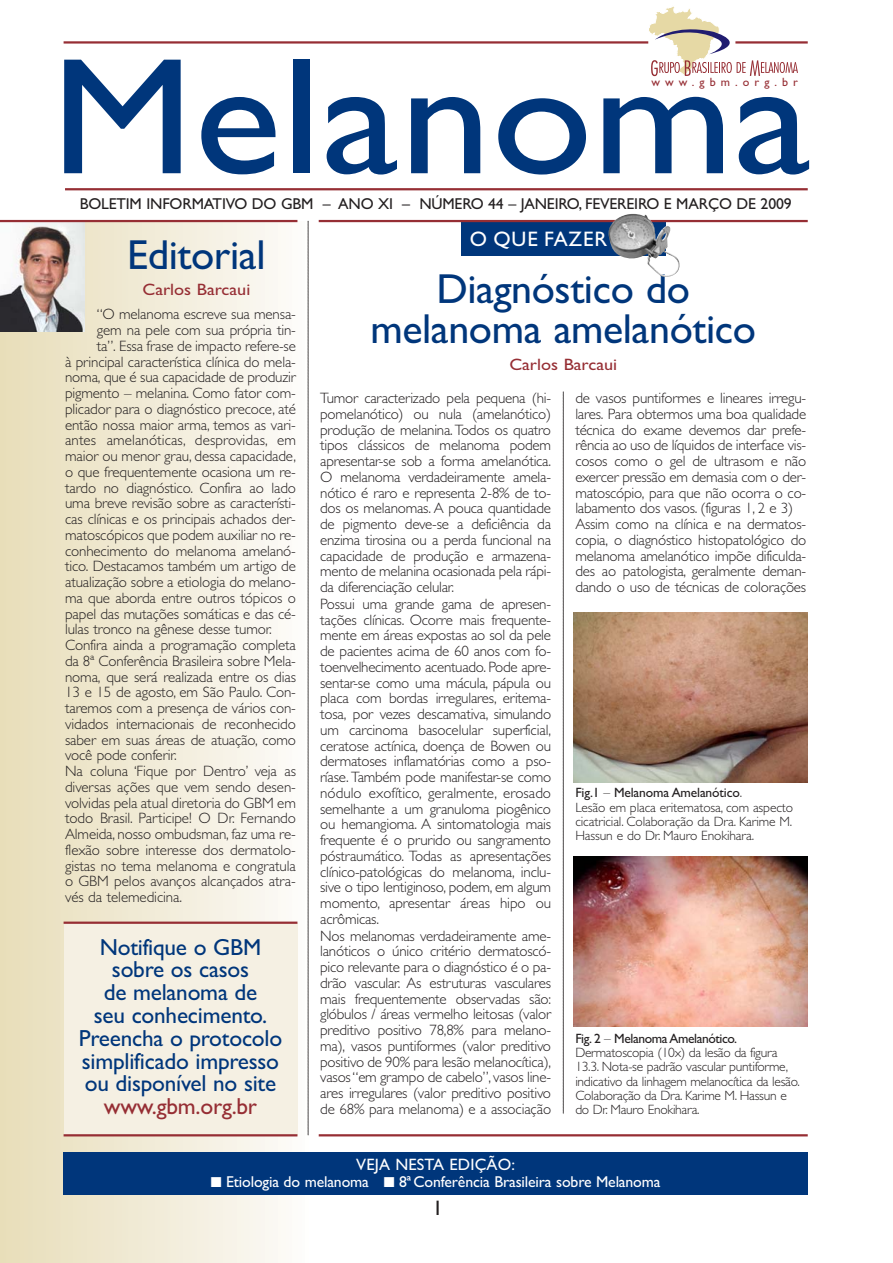
<style>
.page{position:relative;width:893px;height:1263px;background:#fff}
.page>*{position:absolute;margin:0;border:0;box-sizing:border-box;transform-origin:0 0}
.t1{font:166.5px "Gill Sans";color:#00367b;scale:1.1 1}
.t2{font:42px/40.5px "Gill Sans";letter-spacing:-.01em;color:#00367b;text-align:center}
.t3{font:23.25px/22.8px "Gill Sans";letter-spacing:-.01em;color:#00367b;text-align:center}
.t4{font:23.25px "Gill Sans";letter-spacing:-.01em;color:#962e34}
.t5{font:21px "Gill Sans";letter-spacing:.04em;color:#fff}
.t6{font:21px "Gill Sans";color:#231f20}
.t7{font:16.5px "Gill Sans";color:#962e34;scale:1.1 1}
.t8{font:16.5px "Gill Sans";letter-spacing:.01em;color:#fff}
.t9{font:15.75px "Gill Sans";letter-spacing:-.01em;color:#231f20}
.t10{font:15.75px "Gill Sans";letter-spacing:-.01em;color:#fff}
.t11{font:300 15px/15.8px "Gill Sans";letter-spacing:-.015em;color:#231f20}
.t12{font:300 15px "Gill Sans";letter-spacing:.005em;color:#231f20}
.t13{font:300 13.5px/14.2px "Gill Sans";letter-spacing:-.02em;color:#231f20}
.t14{font:12px "Gill Sans";letter-spacing:.42em;color:#962e34}
.s1{font-weight:400}
</style>
<div class="page">
<div style="left:461px;top:221px;width:204px;height:34px;background:#00367b"></div>
<div style="left:0;top:221px;width:308px;height:1042px;background:linear-gradient(to right,#e7ddb8,#fcfbf9)"></div>
<hr style="left:64px;top:41px;width:584px;height:3px;background:#962e34">
<hr style="left:735px;top:41px;width:73px;height:3px;background:#962e34">
<hr style="left:65px;top:188px;width:743px;height:2px;background:#962e34">
<svg style="left:647px;top:6px;width:151px;height:71px"></svg>
<svg style="left:308px;top:221px;width:1px;height:915px"></svg>
<svg style="left:563px;top:391px;width:1px;height:723px"></svg>
<hr style="left:319px;top:220px;width:489px;height:2px;background:#962e34">
<div style="left:64px;top:1152px;width:744px;height:43px;background:#00367b"></div>
<img style="left:0;top:222px;width:85px;height:110px">
<hr style="left:0;top:220px;width:297px;height:2px;background:#962e34">
<img style="left:608px;top:213px;width:73px;height:64px">
<img style="left:574px;top:612px;width:234px;height:170px">
<div style="left:64px;top:923px;width:233px;height:212px;background:#f5f0e3"></div>
<hr style="left:64px;top:921px;width:233px;height:3px;background:#962e34">
<hr style="left:64px;top:1134px;width:233px;height:2px;background:#962e34">
<hr style="left:319px;top:1134px;width:489px;height:2px;background:#962e34">
<img style="left:574px;top:857px;width:234px;height:170px">
<h1 class="t1" style="left:51px;top:60px;width:693px">Melanoma</h1>
<p class="t14" style="left:652px;top:78px;width:148px">www.gbm.org.br</p>
<p class="t9" style="left:80px;top:199px;width:713px">BOLETIM INFORMATIVO DO GBM – ANO XI – NÚMERO 44 – JANEIRO, FEVEREIRO E MARÇO DE 2009</p>
<h2 class="t2" style="left:127px;top:239px;width:140px">Editorial</h2>
<p class="t7" style="left:142px;top:284px;width:99px">Carlos Barcaui</p>
<p class="t11" style="left:97px;top:308px;width:201px">“O melanoma escreve sua mensa -</p>
<p class="t11" style="left:97px;top:324px;width:201px">gem na pele com sua própria tin -</p>
<p class="t11" style="left:97px;top:340px;width:201px">ta”. Essa frase de impacto refere-se</p>
<p class="t11" style="left:65px;top:355px;width:232px">à principal característica clínica do mela -</p>
<p class="t11" style="left:65px;top:371px;width:232px">noma, que é sua capacidade de produzir</p>
<p class="t11" style="left:65px;top:387px;width:232px">pigmento – melanina. Como fator com-</p>
<p class="t11" style="left:65px;top:403px;width:232px">plicador para o diagnóstico precoce, até</p>
<p class="t11" style="left:65px;top:418px;width:232px">então nossa maior arma, temos as vari-</p>
<p class="t12" style="left:65px;top:435px;width:232px">antes amelanóticas, desprovidas, em</p>
<p class="t11" style="left:65px;top:450px;width:233px">maior ou menor grau, dessa capacidade,</p>
<p class="t11" style="left:65px;top:466px;width:232px">o que frequentemente ocasiona um re -</p>
<p class="t11" style="left:65px;top:481px;width:232px">tardo no diagnóstico. Confira ao lado</p>
<p class="t11" style="left:65px;top:497px;width:232px">uma breve revisão sobre as característi-</p>
<p class="t11" style="left:65px;top:513px;width:232px">cas clínicas e os principais achados der-</p>
<p class="t11" style="left:65px;top:529px;width:232px">matoscópicos que podem auxiliar no re -</p>
<p class="t11" style="left:65px;top:544px;width:232px">conhecimento do melanoma amela nó -</p>
<p class="t11" style="left:65px;top:560px;width:232px">tico. Destacamos também um artigo de</p>
<p class="t11" style="left:65px;top:576px;width:232px">atualização sobre a etiologia do me la no -</p>
<p class="t11" style="left:65px;top:592px;width:232px">ma que aborda entre outros tó pi cos o</p>
<p class="t11" style="left:65px;top:607px;width:232px">papel das mutações somáticas e das cé -</p>
<p class="t11" style="left:65px;top:623px;width:208px">lulas tronco na gênese desse tu mor.</p>
<p class="t11" style="left:65px;top:639px;width:232px">Confira ainda a programação completa</p>
<p class="t11" style="left:65px;top:655px;width:232px">da 8ª Conferência Brasileira sobre Mela -</p>
<p class="t11" style="left:65px;top:670px;width:232px">noma, que será realizada entre os dias</p>
<p class="t11" style="left:65px;top:686px;width:232px">13 e 15 de agosto, em São Paulo. Con -</p>
<p class="t11" style="left:65px;top:702px;width:232px">taremos com a presença de vários con-</p>
<p class="t11" style="left:65px;top:718px;width:232px">vidados internacionais de reconhecido</p>
<p class="t11" style="left:65px;top:733px;width:232px">saber em suas áreas de atuação, como</p>
<p class="t11" style="left:65px;top:749px;width:113px">você pode conferir.</p>
<p class="t11" style="left:65px;top:765px;width:232px">Na coluna ‘Fique por Dentro’ veja as</p>
<p class="t11" style="left:65px;top:781px;width:232px">diversas ações que vem sendo desen-</p>
<p class="t11" style="left:65px;top:796px;width:232px">volvidas pela atual diretoria do GBM em</p>
<p class="t11" style="left:65px;top:812px;width:232px">todo Brasil. Participe! O Dr. Fernando</p>
<p class="t11" style="left:65px;top:828px;width:232px">Al meida, nosso ombudsman, faz uma re-</p>
<p class="t11" style="left:65px;top:844px;width:232px">fle xão sobre interesse dos dermatolo -</p>
<p class="t11" style="left:65px;top:859px;width:232px">gistas no tema melanoma e congratula</p>
<p class="t11" style="left:65px;top:875px;width:232px">o GBM pelos avanços alcançados atra -</p>
<p class="t11" style="left:65px;top:891px;width:119px">vés da te le medicina.</p>
<h3 class="t3" style="left:79px;top:938px;width:205px">Notifique o GBM sobre os casos<br>de melanoma de<br>seu conhecimento.<br>Preencha o protocolo simplificado impresso ou disponível no site</h3>
<h3 class="t4" style="left:104px;top:1098px;width:155px">www.gbm.org.br</h3>
<h3 class="t5" style="left:470px;top:231px;width:139px">O QUE FAZER</h3>
<h2 class="t2" style="left:370px;top:273px;width:387px">Diagnóstico do melanoma amelanótico</h2>
<p class="t7" style="left:509px;top:359px;width:99px">Carlos Barcaui</p>
<p class="t11" style="left:320px;top:392px;width:232px">Tumor caracterizado pe la pequena (hi - po mela nó tico) ou nula (amela nó tico) pro dução de me lanina. Todos os quatro tipos clássicos de me la no ma podem apre sen tar-se sob a forma amelanótica.<br>O mela no ma ver dadeiramente amela - nótico é raro e representa 2-8% de to - dos os melano mas. A pouca quantidade de pigmento deve-se a deficiência da enzima tirosina ou a perda funcional na capacidade de produção e armazena&shy;mento de melanina ocasionada pela rápi - da diferenciação celular.<br>Possui uma grande gama de apresen&shy;tações clínicas. Ocorre mais frequente&shy;mente em áreas expostas ao sol da pele de pacientes acima de 60 anos com fo - to envelhecimento acentuado. Pode apre&shy;sentar-se como uma mácula, pápula ou pla ca com bordas irregulares, eritema - tosa, por vezes descamativa, simulando um carcinoma basocelular superficial, ceratose actínica, doença de Bowen ou dermatoses inflamatórias como a pso - ríase. Também pode manifestar-se como nódulo exofítico, geralmente, erosado se melhante a um granuloma piogênico ou hemangioma. A sintomatologia mais frequente é o prurido ou sangramento póstraumático. Todas as apresentações clínico-patológicas do melanoma, inclu&shy;sive o tipo lentiginoso, podem, em algum mo men to, apresentar áreas hipo ou acrô micas.<br>Nos melanomas verdadeiramente ame&shy;lanóticos o único critério derma tos có - pico relevante para o diagnóstico é o pa - drão vascular. As estruturas vasculares mais frequentemente observadas são: glóbulos / áreas vermelho leitosas (valor pre ditivo positivo 78,8% para melano - ma), vasos puntiformes (valor preditivo positivo de 90% para lesão melanocítica), vasos “em grampo de cabelo”, vasos li ne - ares irregulares (valor preditivo positivo de 68% para melanoma) e a associação</p>
<p class="t11" style="left:575px;top:392px;width:232px">de vasos puntiformes e lineares irregu&shy;lares. Para obtermos uma boa qua lidade técnica do exame devemos dar prefe - rência ao uso de líquidos de interface vis&shy;cosos como o gel de ultrasom e não exercer pressão em demasia com o der&shy;matoscópio, para que não ocorra o co - labamento dos vasos. (figuras 1, 2 e 3)<br>Assim como na clínica e na dermatos - copia, o diagnóstico histopatológico do melanoma amelanótico impõe dificulda - des ao patologista, geralmente de man - dando o uso de técnicas de colo ra ções</p>
<p class="t13" style="left:575px;top:787px;width:219px"><span class="s1">Fig.1</span> – <span class="s1">Melanoma Amelanótico</span>.<br>Lesão em placa eritematosa, com aspecto cicatricial. Colaboração da Dra. Karime M.<br>Hassun e do Dr. Mauro Enokihara.</p>
<p class="t13" style="left:575px;top:1033px;width:226px"><span class="s1">Fig. 2</span> – <span class="s1">Melanoma Amelanótico.<br></span>Dermatoscopia (10x) da lesão da figura 13.3. Nota-se padrão vascular puntiforme, indicativo da linhagem melanocítica da lesão.<br>Colaboração da Dra. Karime M. Hassun e do Dr. Mauro Enokihara.</p>
<p class="t8" style="left:356px;top:1158px;width:160px">VEJA NESTA EDIÇÃO:</p>
<p class="t10" style="left:211px;top:1176px;width:451px">■ Etiologia do melanoma ■ 8ª Conferência Brasileira sobre Melanoma</p>
<h3 class="t6" style="left:432px;top:1201px;width:12px">1</h3>
</div>
